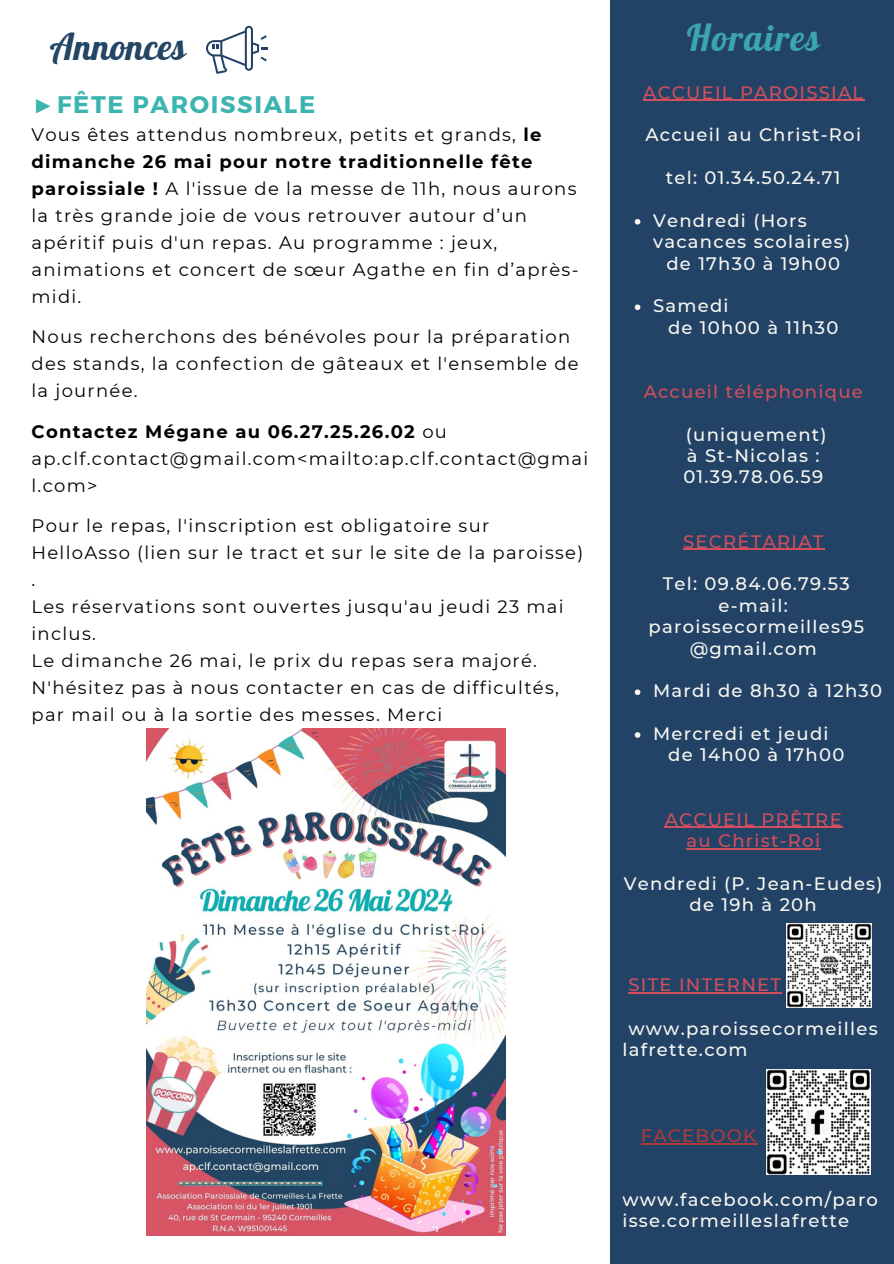
<style>
.page{position:relative;width:894px;height:1264px;background:#fff}
.page>*{position:absolute;margin:0;border:0;box-sizing:border-box;transform-origin:0 0}
.t1{font:36px "Lobster";letter-spacing:.04em;color:#3ba6af}
.t2{font:36px "Lobster";color:#234664}
.t3{font:700 24px "Montserrat";letter-spacing:.07em;color:#3cb4af}
.t4{font:18px/27px "Montserrat";letter-spacing:.07em;color:#000}
.t5{font:500 18px/21.3px "Montserrat";letter-spacing:.07em;color:#f8f7f2}
.t6{font:500 18px/21.3px "Montserrat";letter-spacing:.07em;color:#d14e5c;text-align:center}
.t7{font:500 18px "Montserrat";letter-spacing:.07em;color:#ad3b3b}
.s1{font-family:"Liberation Serif"}
.s2{font-weight:700}
</style>
<div class="page">
<div style="left:610px;top:0;width:283px;height:1263px;background:#234366"></div>
<hr style="left:643px;top:100px;width:221px;height:1px;background:#d14e5c">
<svg style="left:634px;top:219px;width:6px;height:5px"></svg>
<svg style="left:634px;top:304px;width:6px;height:6px"></svg>
<hr style="left:683px;top:548px;width:141px;height:2px;background:#d14e5c">
<svg style="left:634px;top:689px;width:6px;height:6px"></svg>
<svg style="left:634px;top:732px;width:6px;height:5px"></svg>
<hr style="left:664px;top:826px;width:178px;height:1px;background:#d14e5c">
<hr style="left:686px;top:848px;width:135px;height:1px;background:#d14e5c">
<hr style="left:628px;top:992px;width:154px;height:1px;background:#d14e5c">
<hr style="left:640px;top:1142px;width:117px;height:2px;background:#ad3b3b">
<img style="left:786px;top:923px;width:85px;height:84px">
<img style="left:766px;top:1069px;width:104px;height:105px">
<svg style="left:206px;top:26px;width:61px;height:48px"></svg>
<img style="left:146px;top:728px;width:359px;height:507px">
<p class="t2" style="left:50px;top:24px;width:137px">Annonces</p>
<p class="t3" style="left:32px;top:89px;width:285px"><span class="s1">►</span>FÊTE PAROISSIALE</p>
<p class="t4" style="left:32px;top:120px;width:548px">Vous êtes attendus nombreux, petits et grands, <span class="s2">le dimanche 26 mai pour notre traditionnelle fête paroissiale !</span> A l'issue de la messe de 11h, nous aurons la très grande joie de vous retrouver autour d’un apéritif puis d'un repas. Au programme : jeux, animations et concert de sœur Agathe en fin d’après&shy;midi.</p>
<p class="t4" style="left:32px;top:323px;width:548px">Nous recherchons des bénévoles pour la préparation des stands, la confection de gâteaux et l'ensemble de la journée.</p>
<p class="t4" style="left:32px;top:417px;width:558px"><span class="s2">Contactez Mégane au 06.27.25.26.02</span> ou ap.clf.contact@gmail.com&lt;mailto:ap.clf.contact@gmai l.com&gt;</p>
<p class="t4" style="left:32px;top:512px;width:553px">Pour le repas, l'inscription est obligatoire sur<br>HelloAsso (lien sur le tract et sur le site de la paroisse) .</p>
<p class="t4" style="left:32px;top:593px;width:533px">Les réservations sont ouvertes jusqu'au jeudi 23 mai inclus.</p>
<p class="t4" style="left:32px;top:647px;width:507px">Le dimanche 26 mai, le prix du repas sera majoré.</p>
<h1 class="t4" style="left:32px;top:674px;width:528px">N'hésitez pas à nous contacter en cas de difficultés, par mail ou à la sortie des messes. Merci</h1>
<h1 class="t1" style="left:686px;top:15px;width:135px">Horaires</h1>
<p class="t6" style="left:643px;top:81px;width:221px">ACCUEIL PAROISSIAL</p>
<p class="t5" style="left:645px;top:124px;width:217px">Accueil au Christ-Roi</p>
<p class="t5" style="left:665px;top:167px;width:176px">tel: 01.34.50.24.71</p>
<p class="t5" style="left:652px;top:210px;width:155px">Vendredi (Hors</p>
<p class="t5" style="left:652px;top:231px;width:198px">vacances scolaires)</p>
<p class="t5" style="left:666px;top:252px;width:175px">de 17h30 à 19h00</p>
<p class="t5" style="left:667px;top:295px;width:172px;text-indent:-15px">Samedi<br>de 10h00 à 11h30</p>
<p class="t6" style="left:643px;top:381px;width:220px">Accueil téléphonique</p>
<p class="t5" style="left:683px;top:423px;width:145px">(uniquement) à St-Nicolas :<br>01.39.78.06.59</p>
<p class="t6" style="left:683px;top:530px;width:142px">SECRÉTARIAT</p>
<p class="t5" style="left:648px;top:573px;width:217px;text-align:center">Tel: 09.84.06.79.53 e-mail: paroissecormeilles95 @gmail.com</p>
<p class="t5" style="left:652px;top:680px;width:230px">Mardi de 8h30 à 12h30</p>
<p class="t5" style="left:668px;top:723px;width:178px;text-indent:-15px">Mercredi et jeudi de 14h00 à 17h00</p>
<p class="t6" style="left:664px;top:808px;width:178px">ACCUEIL PRÊTRE au Christ-Roi</p>
<p class="t5" style="left:623px;top:872px;width:260px;text-align:center">Vendredi (P. Jean-Eudes) de 19h à 20h</p>
<p class="t6" style="left:628px;top:973px;width:154px">SITE INTERNET</p>
<p class="t5" style="left:622px;top:1017px;width:257px;text-indent:6px">www.paroissecormeilles lafrette.com</p>
<p class="t7" style="left:640px;top:1124px;width:117px">FACEBOOK</p>
<p class="t5" style="left:622px;top:1188px;width:257px">www.facebook.com/paro isse.cormeilleslafrette</p>
</div>
